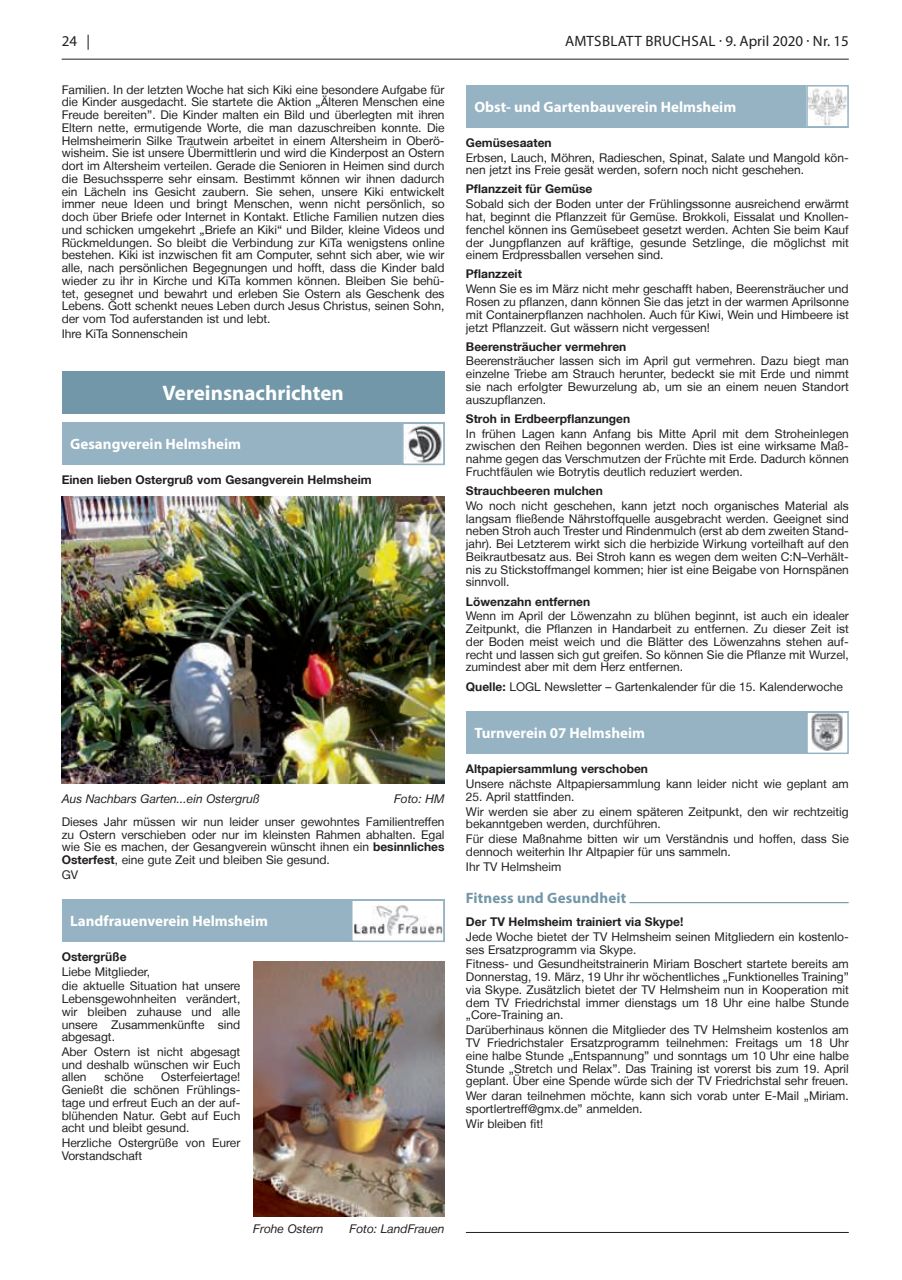
<style>
.page{position:relative;width:902px;height:1280px;background:#fff}
.page>*{position:absolute;margin:0;border:0;box-sizing:border-box;transform-origin:0 0}
.t1{font:700 21px "Myriad Pro";color:#fff}
.t2{font:700 15px "Myriad Pro";color:#fff}
.t3{font:15px "Myriad Pro";letter-spacing:.015em;color:#231f20}
.t4{font:700 15px "Myriad Pro";letter-spacing:.01em;color:#7197a8}
.Grundtext{font:12px/12.8px "Helvetica Neue LT";color:#231f20;text-align:justify}
.Grundtext-2{font:700 12px "Helvetica Neue LT";color:#231f20}
.Grundtext-3{font:italic 12px "Helvetica Neue LT";color:#231f20}
.s1{font-weight:700}
</style>
<div class="page">
<hr style="left:62px;top:59px;width:786px;height:1px;background:#231f20">
<div style="left:62px;top:371px;width:382px;height:43px;background:#7197a8"></div>
<div style="left:62px;top:423px;width:382px;height:42px;background:#95b3c2"></div>
<img style="left:405px;top:426px;width:36px;height:36px">
<div style="left:402px;top:423px;width:42px;height:42px;border:2px solid #95b3c2"></div>
<img style="left:62px;top:497px;width:382px;height:287px">
<div style="left:62px;top:899px;width:382px;height:43px;background:#95b3c2"></div>
<div style="left:352px;top:900px;width:92px;height:41px;background:#fff"></div>
<img style="left:355px;top:905px;width:86px;height:31px">
<div style="left:351px;top:899px;width:93px;height:43px;border:2px solid #95b3c2"></div>
<img style="left:253px;top:961px;width:191px;height:255px">
<div style="left:466px;top:85px;width:382px;height:43px;background:#95b3c2"></div>
<img style="left:809px;top:88px;width:36px;height:37px">
<div style="left:806px;top:85px;width:42px;height:43px;border:2px solid #95b3c2"></div>
<div style="left:466px;top:711px;width:382px;height:43px;background:#95b3c2"></div>
<div style="left:806px;top:712px;width:42px;height:41px;background:#fff"></div>
<img style="left:811px;top:714px;width:31px;height:37px">
<div style="left:806px;top:711px;width:42px;height:43px;border:2px solid #95b3c2"></div>
<hr style="left:629px;top:902px;width:219px;height:1px;background:#7197a8">
<hr style="left:466px;top:1232px;width:382px;height:1px;background:#231f20">
<p class="t3" style="left:62px;top:32px;width:30px">24 |</p>
<p class="t3" style="left:565px;top:32px;width:285px">AMTSBLATT BRUCHSAL · 9. April 2020 · Nr. 15</p>
<p class="Grundtext" style="left:62px;top:83px;width:384px">Familien. In der letzten Woche hat sich Kiki eine besondere Aufgabe für die Kinder ausgedacht. Sie startete die Aktion „Älteren Menschen eine Freude bereiten”. Die Kinder malten ein Bild und überlegten mit ihren Eltern nette, ermutigende Worte, die man dazuschreiben konnte. Die Helmsheimerin Silke Trautwein arbeitet in einem Altersheim in Oberö&shy;wisheim. Sie ist unsere Übermittlerin und wird die Kinderpost an Ostern dort im Altersheim verteilen. Gerade die Senioren in Heimen sind durch die Besuchssperre sehr einsam. Bestimmt können wir ihnen dadurch ein Lächeln ins Gesicht zaubern. Sie sehen, unsere Kiki entwickelt immer neue Ideen und bringt Menschen, wenn nicht persönlich, so doch über Briefe oder Internet in Kontakt. Etliche Familien nutzen dies und schicken umgekehrt „Briefe an Kiki“ und Bilder, kleine Videos und Rückmeldungen. So bleibt die Verbindung zur KiTa wenigstens online bestehen. Kiki ist inzwischen fit am Computer, sehnt sich aber, wie wir alle, nach persönlichen Begegnungen und hofft, dass die Kinder bald wieder zu ihr in Kirche und KiTa kommen können. Bleiben Sie behü&shy;tet, gesegnet und bewahrt und erleben Sie Ostern als Geschenk des Lebens. Gott schenkt neues Leben durch Jesus Christus, seinen Sohn, der vom Tod auferstanden ist und lebt.</p>
<p class="Grundtext" style="left:62px;top:327px;width:128px">Ihre KiTa Sonnenschein</p>
<p class="t2" style="left:474px;top:97px;width:263px">Obst- und Gartenbauverein Helmsheim</p>
<p class="Grundtext-2" style="left:466px;top:135px;width:87px">Gemüsesaaten</p>
<p class="Grundtext" style="left:466px;top:151px;width:384px">Erbsen, Lauch, Möhren, Radieschen, Spinat, Salate und Mangold kön&shy;nen jetzt ins Freie gesät werden, sofern noch nicht geschehen.</p>
<p class="Grundtext-2" style="left:466px;top:182px;width:128px">Pflanzzeit für Gemüse</p>
<p class="Grundtext" style="left:466px;top:197px;width:384px">Sobald sich der Boden unter der Frühlingssonne ausreichend erwärmt hat, beginnt die Pflanzzeit für Gemüse. Brokkoli, Eissalat und Knollen&shy;fenchel können ins Gemüsebeet gesetzt werden. Achten Sie beim Kauf der Jungpflanzen auf kräftige, gesunde Setzlinge, die möglichst mit einem Erdpressballen versehen sind.</p>
<p class="Grundtext-2" style="left:466px;top:267px;width:58px">Pflanzzeit</p>
<p class="Grundtext" style="left:466px;top:282px;width:384px">Wenn Sie es im März nicht mehr geschafft haben, Beerensträucher und Rosen zu pflanzen, dann können Sie das jetzt in der warmen Aprilsonne mit Containerpflanzen nachholen. Auch für Kiwi, Wein und Himbeere ist jetzt Pflanzzeit. Gut wässern nicht vergessen!</p>
<p class="Grundtext-2" style="left:466px;top:339px;width:162px">Beerensträucher vermehren</p>
<p class="Grundtext" style="left:466px;top:355px;width:384px">Beerensträucher lassen sich im April gut vermehren. Dazu biegt man einzelne Triebe am Strauch herunter, bedeckt sie mit Erde und nimmt sie nach erfolgter Bewurzelung ab, um sie an einem neuen Standort auszupflanzen.</p>
<p class="Grundtext-2" style="left:466px;top:411px;width:166px">Stroh in Erdbeerpflanzungen</p>
<p class="Grundtext" style="left:466px;top:427px;width:384px">In frühen Lagen kann Anfang bis Mitte April mit dem Stroheinlegen zwischen den Reihen begonnen werden. Dies ist eine wirksame Maß&shy;nahme gegen das Verschmutzen der Früchte mit Erde. Dadurch können Fruchtfäulen wie Botrytis deutlich reduziert werden.</p>
<p class="Grundtext-2" style="left:466px;top:483px;width:139px">Strauchbeeren mulchen</p>
<p class="Grundtext" style="left:466px;top:499px;width:384px">Wo noch nicht geschehen, kann jetzt noch organisches Material als langsam fließende Nährstoffquelle ausgebracht werden. Geeignet sind neben Stroh auch Trester und Rindenmulch (erst ab dem zweiten Stand&shy;jahr). Bei Letzterem wirkt sich die herbizide Wirkung vorteilhaft auf den Beikrautbesatz aus. Bei Stroh kann es wegen dem weiten C:N–Verhält&shy;nis zu Stickstoffmangel kommen; hier ist eine Beigabe von Hornspänen sinnvoll.</p>
<p class="Grundtext-2" style="left:466px;top:594px;width:126px">Löwenzahn entfernen</p>
<p class="Grundtext" style="left:466px;top:610px;width:384px">Wenn im April der Löwenzahn zu blühen beginnt, ist auch ein idealer Zeitpunkt, die Pflanzen in Handarbeit zu entfernen. Zu dieser Zeit ist der Boden meist weich und die Blätter des Löwenzahns stehen auf&shy;recht und lassen sich gut greifen. So können Sie die Pflanze mit Wurzel, zumindest aber mit dem Herz entfernen.</p>
<p class="Grundtext" style="left:466px;top:680px;width:378px"><span class="s1">Quelle:</span> LOGL Newsletter – Gartenkalender für die 15. Kalenderwoche</p>
<p class="t2" style="left:474px;top:724px;width:172px">Turnverein 07 Helmsheim</p>
<p class="Grundtext-2" style="left:466px;top:761px;width:184px">Altpapiersammlung verschoben</p>
<p class="Grundtext" style="left:466px;top:777px;width:384px">Unsere nächste Altpapiersammlung kann leider nicht wie geplant am</p>
<p class="Grundtext" style="left:466px;top:790px;width:110px">25. April stattfinden.</p>
<p class="Grundtext" style="left:466px;top:805px;width:384px">Wir werden sie aber zu einem späteren Zeitpunkt, den wir rechtzeitig bekanntgeben werden, durchführen.</p>
<p class="Grundtext" style="left:466px;top:832px;width:384px">Für diese Maßnahme bitten wir um Verständnis und hoffen, dass Sie dennoch weiterhin Ihr Altpapier für uns sammeln.</p>
<p class="Grundtext" style="left:466px;top:860px;width:97px">Ihr TV Helmsheim</p>
<p class="t4" style="left:466px;top:888px;width:162px">Fitness und Gesundheit</p>
<p class="Grundtext-2" style="left:466px;top:914px;width:219px">Der TV Helmsheim trainiert via Skype!</p>
<p class="Grundtext" style="left:466px;top:930px;width:384px">Jede Woche bietet der TV Helmsheim seinen Mitgliedern ein kostenlo&shy;ses Ersatzprogramm via Skype.</p>
<p class="Grundtext" style="left:466px;top:957px;width:384px">Fitness- und Gesundheitstrainerin Miriam Boschert startete bereits am Donnerstag, 19. März, 19 Uhr ihr wöchentliches „Funktionelles Training” via Skype. Zusätzlich bietet der TV Helmsheim nun in Kooperation mit dem TV Friedrichstal immer dienstags um 18 Uhr eine halbe Stunde „Core-Training an.</p>
<p class="Grundtext" style="left:466px;top:1023px;width:384px">Darüberhinaus können die Mitglieder des TV Helmsheim kostenlos am TV Friedrichstaler Ersatzprogramm teilnehmen: Freitags um 18 Uhr eine halbe Stunde „Entspannung” und sonntags um 10 Uhr eine halbe Stunde „Stretch und Relax”. Das Training ist vorerst bis zum 19. April geplant. Über eine Spende würde sich der TV Friedrichstal sehr freuen.</p>
<p class="Grundtext" style="left:466px;top:1089px;width:384px">Wer daran teilnehmen möchte, kann sich vorab unter E-Mail „Miriam. sportlertreff@gmx.de” anmelden.</p>
<p class="Grundtext" style="left:466px;top:1117px;width:79px">Wir bleiben fit!</p>
<p class="t1" style="left:162px;top:379px;width:183px">Vereinsnachrichten</p>
<p class="t2" style="left:70px;top:435px;width:172px">Gesangverein Helmsheim</p>
<p class="Grundtext-2" style="left:62px;top:472px;width:311px">Einen lieben Ostergruß vom Gesangverein Helmsheim</p>
<p class="t2" style="left:70px;top:435px;width:75px">Mustertext</p>
<p class="Grundtext-3" style="left:62px;top:791px;width:199px">Aus Nachbars Garten...ein Ostergruß</p>
<p class="Grundtext-3" style="left:394px;top:791px;width:52px">Foto: HM</p>
<p class="Grundtext" style="left:62px;top:815px;width:384px">Dieses Jahr müssen wir nun leider unser gewohntes Familientreffen zu Ostern verschieben oder nur im kleinsten Rahmen abhalten. Egal wie Sie es machen, der Gesangverein wünscht ihnen ein <span class="s1">besinnliches Osterfest</span>, eine gute Zeit und bleiben Sie gesund.</p>
<p class="Grundtext" style="left:62px;top:868px;width:18px">GV</p>
<p class="t2" style="left:70px;top:911px;width:75px">Mustertext</p>
<p class="t2" style="left:70px;top:911px;width:199px">Landfrauenverein Helmsheim</p>
<p class="Grundtext-2" style="left:62px;top:949px;width:66px">Ostergrüße</p>
<p class="Grundtext" style="left:62px;top:965px;width:90px">Liebe Mitglieder,</p>
<p class="Grundtext" style="left:62px;top:979px;width:180px">die aktuelle Situation hat unsere Lebensgewohnheiten verändert, wir bleiben zuhause und alle unsere Zusammenkünfte sind abgesagt.</p>
<p class="Grundtext" style="left:62px;top:1045px;width:180px">Aber Ostern ist nicht abgesagt und deshalb wünschen wir Euch allen</p>
<p class="Grundtext" style="left:62px;top:1071px;width:180px;text-indent:99px">Osterfeiertage!<br>Genießt die schönen Frühlings&shy;tage und erfreut Euch an der auf&shy;blühenden Natur. Gebt auf Euch acht und bleibt gesund.</p>
<p class="Grundtext" style="left:62px;top:1136px;width:180px">Herzliche Ostergrüße von Eurer<br>Vorstandschaft</p>
<p class="Grundtext" style="left:104px;top:1071px;width:41px">schöne</p>
<p class="Grundtext-3" style="left:253px;top:1222px;width:72px">Frohe Ostern</p>
<p class="Grundtext-3" style="left:349px;top:1222px;width:97px">Foto: LandFrauen</p>
</div>
